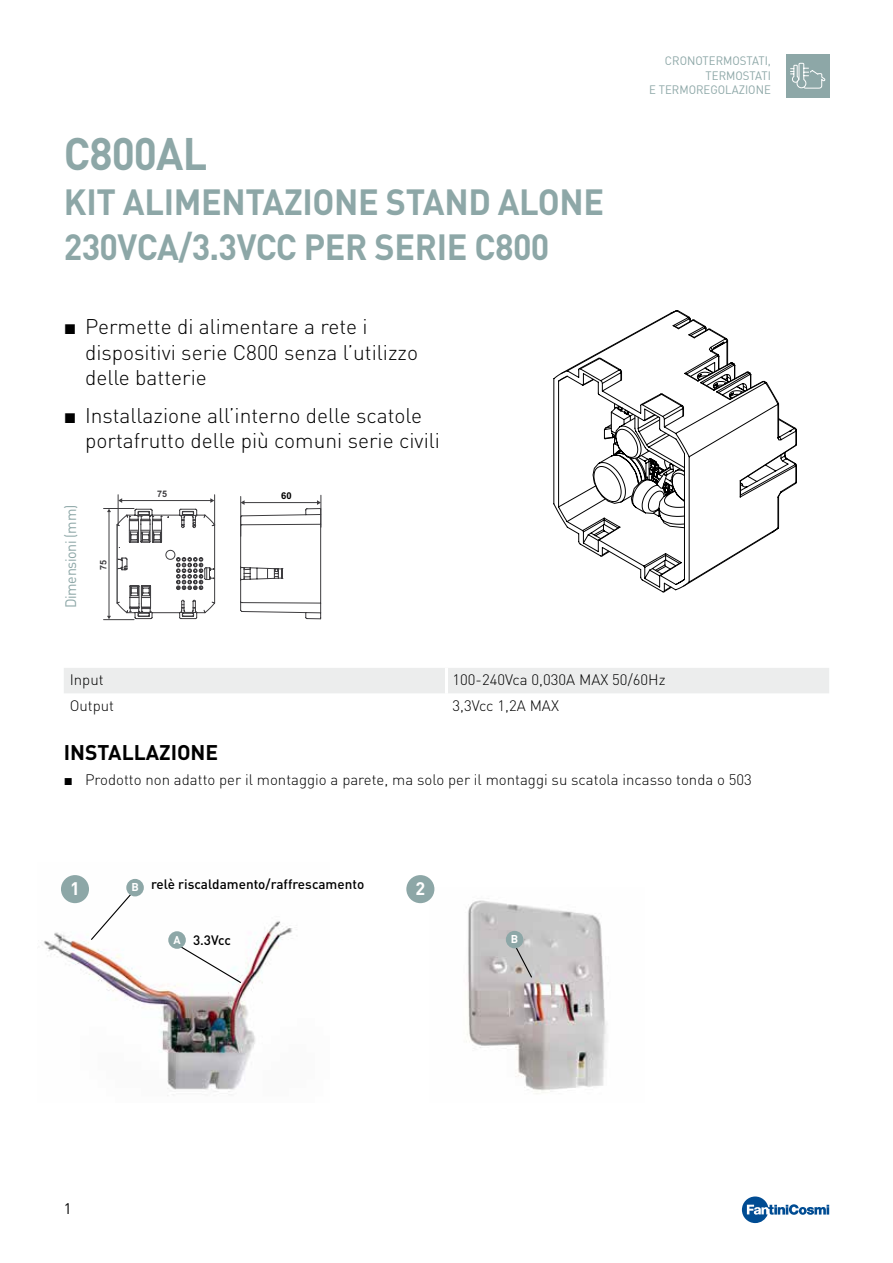
<style>
.page{position:relative;width:893px;height:1263px;background:#fff}
.page>*{position:absolute;margin:0;border:0;box-sizing:border-box;transform-origin:0 0}
.t1{font:700 45px "DIN Pro";letter-spacing:-.02em;color:#8da7a7;scale:.95 1}
.t2{font:700 36px/45px "DIN Pro";letter-spacing:-.01em;color:#8da7a7;scale:.95 1}
.t3{font:300 21px/25.2px "DIN Pro";color:#000}
.t4{font:700 21px "DIN Pro";color:#000}
.t5{font:700 18px "DIN Pro";color:#fff}
.t6{font:300 15px "DIN Pro";color:#000}
.t7{font:15px "DIN Pro";letter-spacing:-.025em;color:#8da7a7;scale:.95 1}
.t8{font:15px "DIN";color:#000}
.t9{font:500 13.5px "DIN Pro";color:#000}
.t10{font:12px/14.4px "DIN";color:#8da7a7;text-align:right;scale:.95 1}
.t11{font:700 11.25px "DIN Pro";color:#fff}
.t12{font:700 9.45px "Arial";color:#000}
.t13{font:700 9px "Arial";color:#3e3d40}
.s1{font-family:"Arial";font-weight:400}
</style>
<div class="page">
<svg style="left:742px;top:1196px;width:87px;height:27px"></svg>
<img style="left:44px;top:875px;width:248px;height:221px">
<img style="left:429px;top:888px;width:178px;height:206px">
<svg style="left:178px;top:944px;width:64px;height:40px"></svg>
<svg style="left:90px;top:892px;width:43px;height:49px"></svg>
<svg style="left:514px;top:944px;width:19px;height:35px"></svg>
<div style="left:786px;top:54px;width:43px;height:43px;background:#8da7a7"></div>
<svg style="left:790px;top:62px;width:36px;height:27px"></svg>
<div style="left:64px;top:668px;width:765px;height:25px;background:#eceded"></div>
<hr style="left:445px;top:668px;width:3px;height:25px;background:#fff">
<svg style="left:557px;top:310px;width:131px;height:224px"></svg>
<svg style="left:578px;top:316px;width:219px;height:277px"></svg>
<svg style="left:592px;top:367px;width:155px;height:162px"></svg>
<div style="left:168px;top:931px;width:18px;height:18px;background:#8da7a7;border-radius:50%"></div>
<div style="left:126px;top:879px;width:18px;height:17px;background:#8da7a7;border-radius:50%"></div>
<div style="left:506px;top:931px;width:17px;height:17px;background:#8da7a7;border-radius:50%"></div>
<div style="left:61px;top:875px;width:28px;height:28px;background:#8da7a7;border-radius:50%"></div>
<div style="left:406px;top:875px;width:28px;height:28px;background:#8da7a7;border-radius:50%"></div>
<hr style="left:118px;top:495px;width:1px;height:30px;background:#3e3d40">
<hr style="left:104px;top:508px;width:30px;height:1px;background:#3e3d40">
<hr style="left:104px;top:619px;width:30px;height:1px;background:#3e3d40">
<hr style="left:214px;top:495px;width:1px;height:30px;background:#3e3d40">
<hr style="left:321px;top:495px;width:1px;height:32px;background:#3e3d40">
<hr style="left:241px;top:496px;width:1px;height:40px;background:#d9d9d9">
<hr style="left:240px;top:496px;width:1px;height:40px;background:#3e3d40">
<svg style="left:107px;top:498px;width:215px;height:122px"></svg>
<h1 class="t1" style="left:64px;top:124px;width:153px">C800AL</h1>
<h2 class="t2" style="left:64px;top:178px;width:570px">KIT ALIMENTAZIONE STAND ALONE<br>230VCA/3.3VCC PER SERIE C800</h2>
<p class="t3" style="left:85px;top:313px;width:335px;text-indent:-21px"><span class="s1">■</span> Permette di alimentare a rete i dispositivi serie C800 senza l’utilizzo delle batterie</p>
<p class="t3" style="left:85px;top:402px;width:356px;text-indent:-21px"><span class="s1">■</span> Installazione all’interno delle scatole portafrutto delle più comuni serie civili</p>
<p class="t7" style="left:61px;top:608px;width:110px;rotate:-90deg">Dimensioni (mm)</p>
<p class="t13" style="left:97px;top:570px;width:12px;rotate:-90deg">75</p>
<p class="t13" style="left:157px;top:487px;width:12px">75</p>
<p class="t12" style="left:281px;top:489px;width:12px">60</p>
<p class="t10" style="left:649px;top:54px;width:130px">CRONOTERMOSTATI,<br>TERMOSTATI<br>E TERMOREGOLAZIONE</p>
<p class="t6" style="left:70px;top:670px;width:35px">Input</p>
<p class="t6" style="left:452px;top:670px;width:214px">100-240Vca 0,030A MAX 50/60Hz</p>
<p class="t6" style="left:70px;top:695px;width:46px">Output</p>
<p class="t6" style="left:452px;top:695px;width:108px">3,3Vcc 1,2A MAX</p>
<p class="t4" style="left:64px;top:738px;width:156px">INSTALLAZIONE</p>
<p class="t6" style="left:64px;top:770px;width:690px"><span class="s1">■</span> Prodotto non adatto per il montaggio a parete, ma solo per il montaggi su scatola incasso tonda o 503</p>
<p class="t9" style="left:151px;top:875px;width:215px">relè riscaldamento/raffrescamento</p>
<p class="t5" style="left:70px;top:876px;width:11px">1</p>
<p class="t5" style="left:415px;top:876px;width:11px">2</p>
<p class="t11" style="left:131px;top:880px;width:9px">B</p>
<p class="t11" style="left:173px;top:932px;width:9px">A</p>
<p class="t9" style="left:193px;top:931px;width:40px">3.3Vcc</p>
<p class="t11" style="left:511px;top:931px;width:9px">B</p>
<p class="t8" style="left:64px;top:1199px;width:9px">1</p>
</div>
